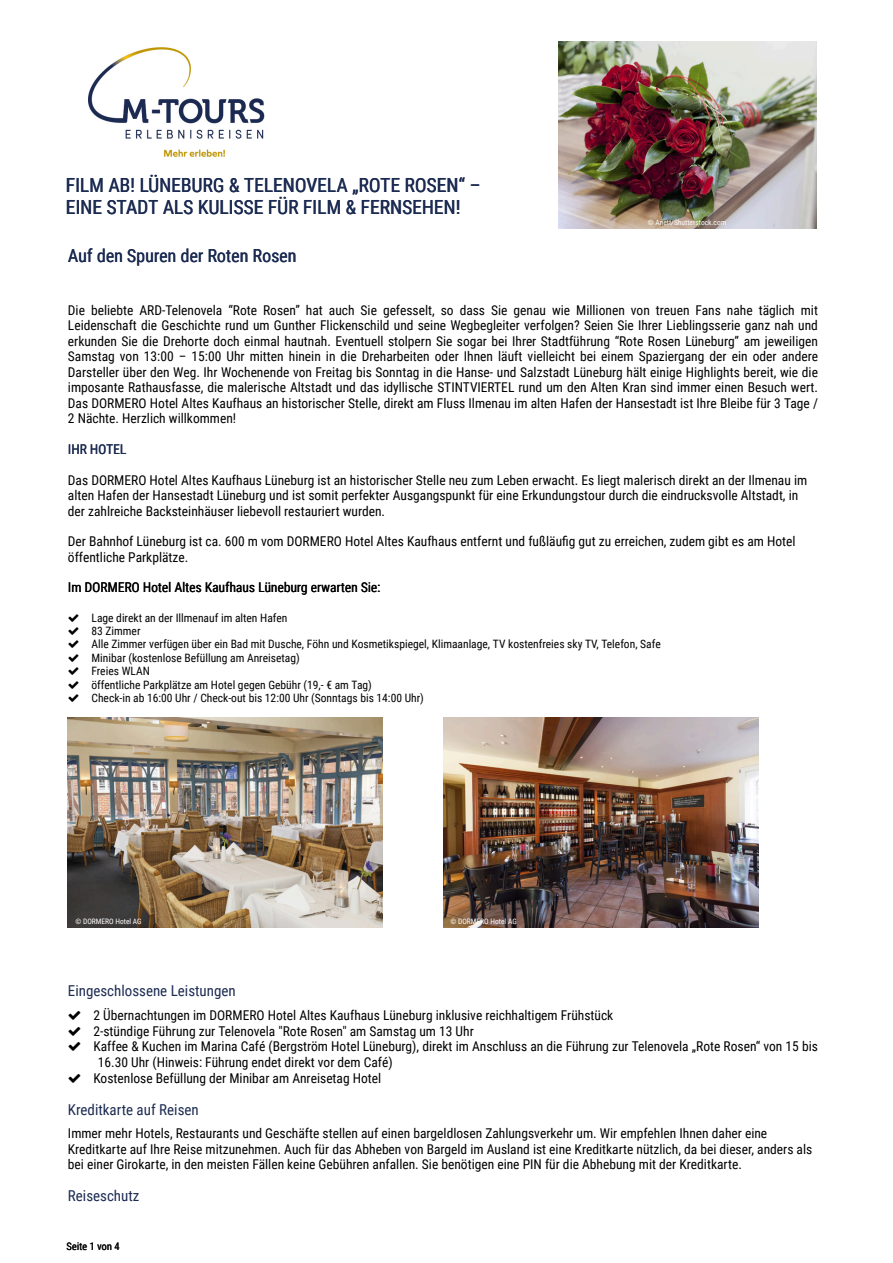
<style>
.page{position:relative;width:893px;height:1263px;background:#fff}
.page>*{position:absolute;margin:0;border:0;box-sizing:border-box;transform-origin:0 0}
.t1{font:19.5px/22.5px "Roboto Condensed";color:#1c2b52}
.t2{font:18px "Roboto Condensed";color:#1c2b52}
.t3{font:15px "Roboto Condensed";color:#1c2b52}
.t4{font:13.5px/15.6px "Roboto Condensed";color:#000}
.t5{font:13.5px "Roboto Condensed";color:#1c2b52}
.t6{font:11.55px/13.5px "Roboto Condensed";color:#000}
.t7{font:10.5px "Roboto Condensed";color:#000}
.t8{font:7.5px "Roboto Condensed";color:#fff}
</style>
<div class="page">
<img style="left:68px;top:718px;width:315px;height:210px">
<img style="left:443px;top:718px;width:315px;height:210px">
<img style="left:88px;top:47px;width:177px;height:110px">
<img style="left:558px;top:41px;width:258px;height:188px">
<h1 class="t1" style="left:66px;top:175px;width:416px">FILM AB! LÜNEBURG &amp; TELENOVELA „ROTE ROSEN“ –<br>EINE STADT ALS KULISSE FÜR FILM &amp; FERNSEHEN!</h1>
<h2 class="t2" style="left:68px;top:247px;width:230px">Auf den Spuren der Roten Rosen</h2>
<p class="t8" style="left:648px;top:219px;width:80px">© Anett/Shutterstock.com</p>
<p class="t4" style="left:68px;top:303px;width:752px;text-align:justify">Die beliebte ARD-Telenovela “Rote Rosen” hat auch Sie gefesselt, so dass Sie genau wie Millionen von treuen Fans nahe täglich mit Leidenschaft die Geschichte rund um Gunther Flickenschild und seine Wegbegleiter verfolgen? Seien Sie Ihrer Lieblingsserie ganz nah und erkunden Sie die Drehorte doch einmal hautnah. Eventuell stolpern Sie sogar bei Ihrer Stadtführung “Rote Rosen Lüneburg” am jeweiligen Samstag von 13:00 – 15:00 Uhr mitten hinein in die Dreharbeiten oder Ihnen läuft vielleicht bei einem Spaziergang der ein oder andere Darsteller über den Weg. Ihr Wochenende von Freitag bis Sonntag in die Hanse- und Salzstadt Lüneburg hält einige Highlights bereit, wie die imposante Rathausfasse, die malerische Altstadt und das idyllische STINTVIERTEL rund um den Alten Kran sind immer einen Besuch wert.<br>Das DORMERO Hotel Altes Kaufhaus an historischer Stelle, direkt am Fluss Ilmenau im alten Hafen der Hansestadt ist Ihre Bleibe für 3 Tage / 2 Nächte. Herzlich willkommen!</p>
<p class="t5" style="left:68px;top:443px;width:60px">IHR HOTEL</p>
<p class="t4" style="left:68px;top:473px;width:741px">Das DORMERO Hotel Altes Kaufhaus Lüneburg ist an historischer Stelle neu zum Leben erwacht. Es liegt malerisch direkt an der Ilmenau im alten Hafen der Hansestadt Lüneburg und ist somit perfekter Ausgangspunkt für eine Erkundungstour durch die eindrucksvolle Altstadt, in der zahlreiche Backsteinhäuser liebevoll restauriert wurden.</p>
<p class="t4" style="left:68px;top:535px;width:729px">Der Bahnhof Lüneburg ist ca. 600 m vom DORMERO Hotel Altes Kaufhaus entfernt und fußläufig gut zu erreichen, zudem gibt es am Hotel öffentliche Parkplätze.</p>
<p class="t4" style="left:68px;top:581px;width:314px">Im DORMERO Hotel Altes Kaufhaus Lüneburg erwarten Sie:</p>
<p class="t6" style="left:92px;top:611px;width:571px">Lage direkt an der Illmenauf im alten Hafen<br>83 Zimmer<br>Alle Zimmer verfügen über ein Bad mit Dusche, Föhn und Kosmetikspiegel, Klimaanlage, TV kostenfreies sky TV, Telefon, Safe Minibar (kostenlose Befüllung am Anreisetag)<br>Freies WLAN<br>öffentliche Parkplätze am Hotel gegen Gebühr (19,- € am Tag)<br>Check-in ab 16:00 Uhr / Check-out bis 12:00 Uhr (Sonntags bis 14:00 Uhr)</p>
<p class="t8" style="left:75px;top:918px;width:68px">© DORMERO Hotel AG</p>
<p class="t8" style="left:450px;top:918px;width:68px">© DORMERO Hotel AG</p>
<p class="t3" style="left:68px;top:984px;width:169px">Eingeschlossene Leistungen</p>
<p class="t4" style="left:93px;top:1008px;width:521px">2 Übernachtungen im DORMERO Hotel Altes Kaufhaus Lüneburg inklusive reichhaltigem Frühstück</p>
<p class="t4" style="left:93px;top:1024px;width:382px">2-stündige Führung zur Telenovela "Rote Rosen" am Samstag um 13 Uhr</p>
<p class="t4" style="left:93px;top:1040px;width:726px">Kaffee &amp; Kuchen im Marina Café (Bergström Hotel Lüneburg), direkt im Anschluss an die Führung zur Telenovela „Rote Rosen“ von 15 bis</p>
<p class="t4" style="left:98px;top:1055px;width:296px">16.30 Uhr (Hinweis: Führung endet direkt vor dem Café)</p>
<p class="t4" style="left:93px;top:1071px;width:289px">Kostenlose Befüllung der Minibar am Anreisetag Hotel</p>
<p class="t3" style="left:68px;top:1103px;width:132px">Kreditkarte auf Reisen</p>
<p class="t4" style="left:68px;top:1126px;width:746px">Immer mehr Hotels, Restaurants und Geschäfte stellen auf einen bargeldlosen Zahlungsverkehr um. Wir empfehlen Ihnen daher eine<br>Kreditkarte auf Ihre Reise mitzunehmen. Auch für das Abheben von Bargeld im Ausland ist eine Kreditkarte nützlich, da bei dieser, anders als bei einer Girokarte, in den meisten Fällen keine Gebühren anfallen. Sie benötigen eine PIN für die Abhebung mit der Kreditkarte.</p>
<p class="t3" style="left:68px;top:1189px;width:73px">Reiseschutz</p>
<p class="t7" style="left:66px;top:1242px;width:55px">Seite 1 von 4</p>
</div>
